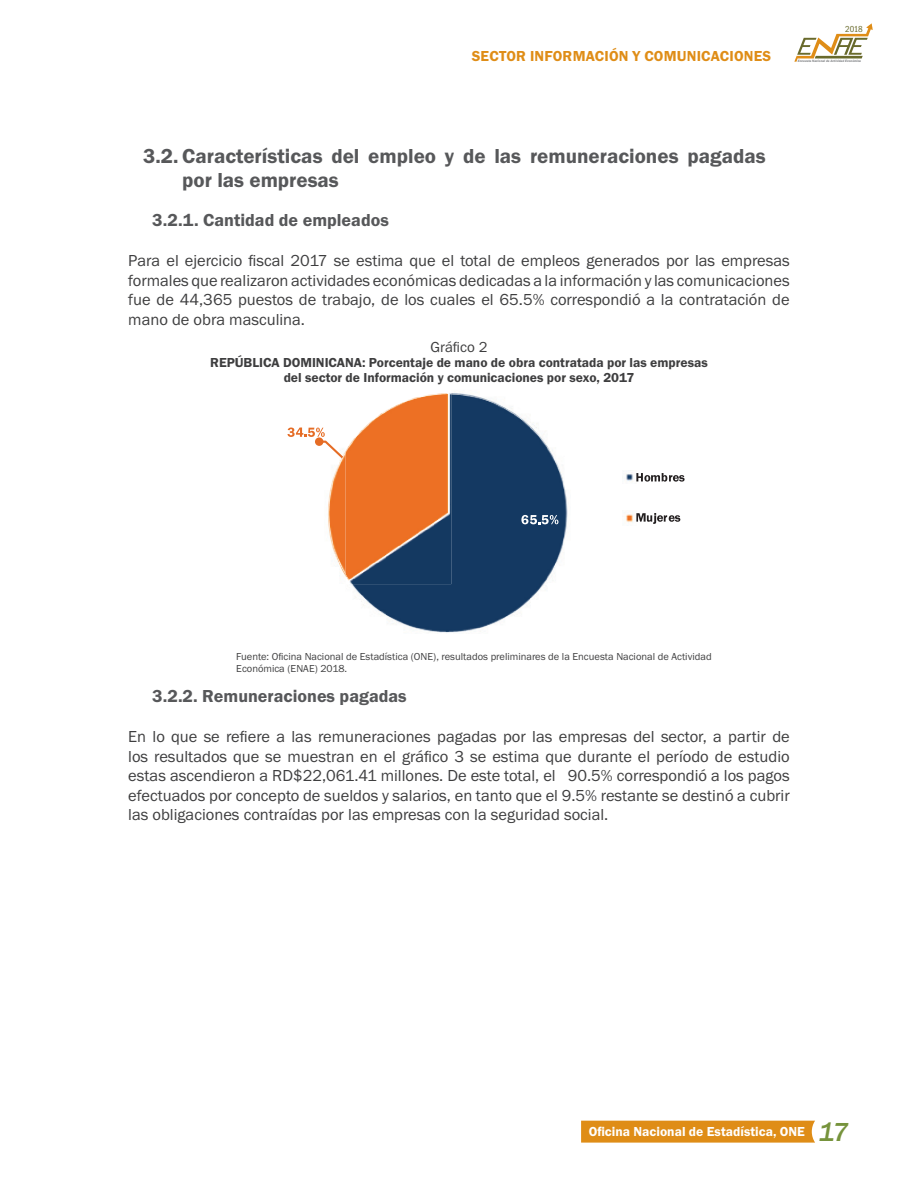
<style>
.page{position:relative;width:918px;height:1188px;background:#fff}
.page>*{position:absolute;margin:0;border:0;box-sizing:border-box;transform-origin:0 0}
.t1{font:27px "Franklin Got Itc TOT Med Ita";color:#76933c}
.t2{font:21px/24px "Franklin Got Itc TOT Dem";color:#57585a}
.t3{font:18px "Franklin Got Itc TOT Dem";color:#57585a}
.t4{font:16.5px/19.5px "Franklin Got Itc TOT Boo";color:#3e3e3f;text-align:justify}
.t5{font:15px "Franklin Got Itc TOT Dem";letter-spacing:.015em;color:#df8d17}
.t6{font:15px "Franklin Got Itc TOT Boo";color:#3e3e3f}
.t7{font:13.5px/15px "Franklin Got Itc TOT Dem";color:#3e3e3f;text-align:center}
.t8{font:13.5px "Franklin Got Itc TOT Dem";color:#fff}
.t9{font:10.5px/12px "Franklin Got Itc TOT Boo";color:#3e3e3f}
.t10{font:9px "Franklin Got Itc TOT Boo Con";color:#696a2c}
.t11{font:italic 600 3.3px "Franklin Gothic";color:#808285}
</style>
<div class="page">
<div style="left:581px;top:1121px;width:234px;height:22px;background:#df8d17"></div>
<svg style="left:794px;top:23px;width:79px;height:39px"></svg>
<img style="left:352px;top:394px;width:215px;height:238px">
<img style="left:328px;top:452px;width:18px;height:122px">
<img style="left:350px;top:394px;width:101px;height:190px">
<img style="left:346px;top:394px;width:102px;height:186px">
<svg style="left:521px;top:515px;width:37px;height:9px"></svg>
<svg style="left:287px;top:428px;width:56px;height:30px"></svg>
<img style="left:622px;top:474px;width:12px;height:7px">
<svg style="left:636px;top:473px;width:49px;height:9px"></svg>
<img style="left:625px;top:514px;width:8px;height:9px">
<svg style="left:636px;top:513px;width:44px;height:11px"></svg>
<p class="t5" style="left:472px;top:48px;width:299px">Sector Información y Comunicaciones</p>
<p class="t10" style="left:845px;top:24px;width:19px">2018</p>
<p class="t11" style="left:798px;top:59px;width:65px">Encuesta Nacional de Actividad Económica</p>
<p class="t2" style="left:182px;top:144px;width:585px;text-indent:-39px">3.2. Características del empleo y de las remuneraciones pagadas por las empresas</p>
<p class="t3" style="left:152px;top:209px;width:238px">3.2.1. Cantidad de empleados</p>
<p class="t4" style="left:128px;top:251px;width:663px">Para el ejercicio fiscal 2017 se estima que el total de empleos generados por las empresas formales que realizaron actividades económicas dedicadas a la información y las comunicaciones fue de 44,365 puestos de trabajo, de los cuales el 65.5% correspondió a la contratación de mano de obra masculina.</p>
<p class="t6" style="left:430px;top:338px;width:59px">Gráfico 2</p>
<p class="t7" style="left:210px;top:355px;width:499px">REPÚBLICA DOMINICANA: Porcentaje de mano de obra contratada por las empresas del sector de Información y comunicaciones por sexo, 2017</p>
<p class="t9" style="left:236px;top:650px;width:477px">Fuente: Oficina Nacional de Estadística (ONE), resultados preliminares de la Encuesta Nacional de Actividad<br>Económica (ENAE) 2018.</p>
<p class="t3" style="left:152px;top:686px;width:256px">3.2.2. Remuneraciones pagadas</p>
<p class="t4" style="left:128px;top:727px;width:663px">En lo que se refiere a las remuneraciones pagadas por las empresas del sector, a partir de los resultados que se muestran en el gráfico 3 se estima que durante el período de estudio estas ascendieron a RD$22,061.41 millones. De este total, el 90.5% correspondió a los pagos efectuados por concepto de sueldos y salarios, en tanto que el 9.5% restante se destinó a cubrir las obligaciones contraídas por las empresas con la seguridad social.</p>
<p class="t8" style="left:589px;top:1124px;width:201px">Oficina Nacional de Estadística, ONE</p>
<h1 class="t1" style="left:818px;top:1117px;width:32px">17</h1>
</div>
